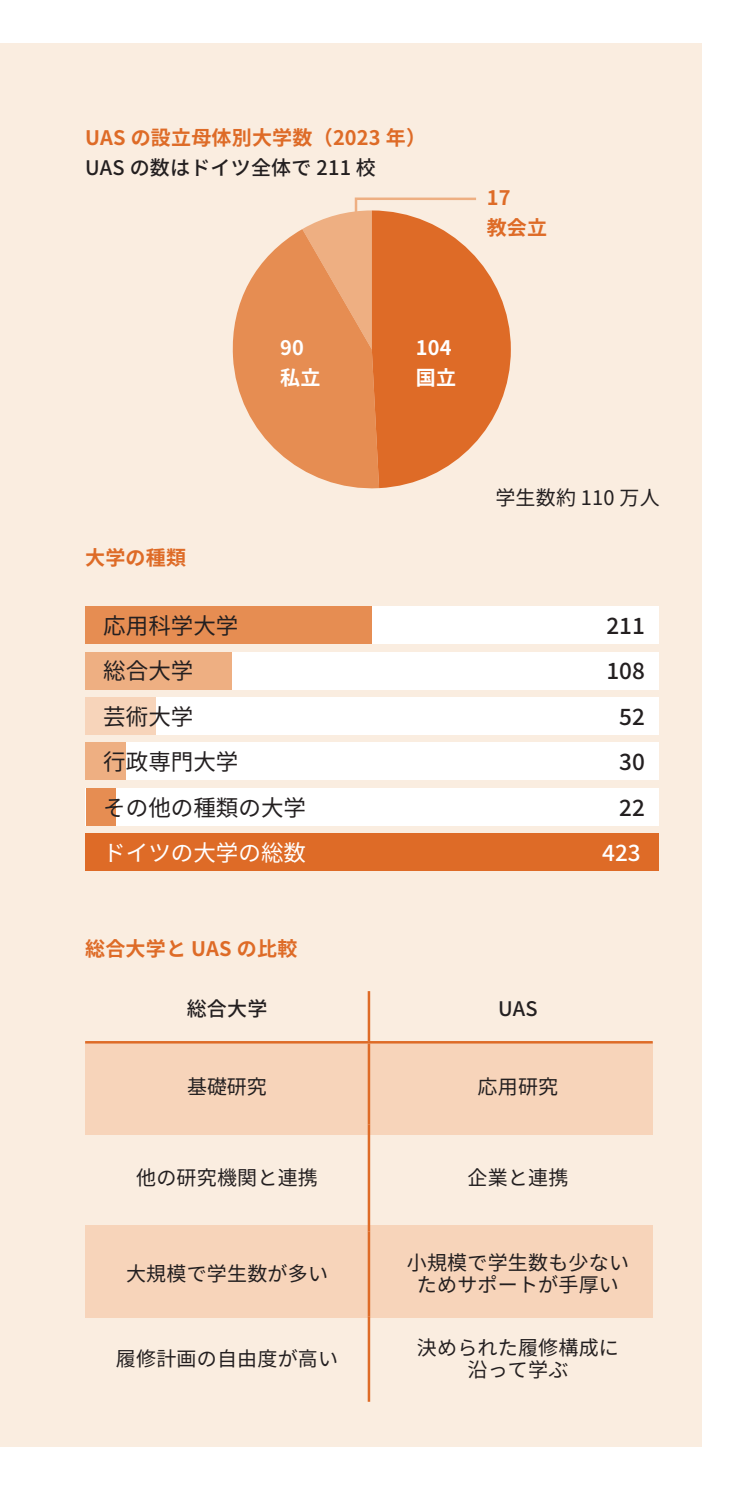
<style>
.page{position:relative;width:745px;height:1489px;background:#fff}
.page>*{position:absolute;margin:0;border:0;box-sizing:border-box;transform-origin:0 0}
.t1{font:22.5px "Source Han Sans JP";color:#231f20}
.t2{font:500 22.5px "Source Han Sans JP";color:#231f20}
.t3{font:22.5px "Source Han Sans JP";color:#fff}
.t4{font:500 22.5px "Source Han Sans JP";color:#fff}
.t5{font:20px/22.5px "Source Han Sans JP";letter-spacing:.01em;color:#231f20;text-align:center}
.t6{font:700 20px/30px "Source Han Sans JP";letter-spacing:.01em;color:#de6b27}
.t7{font:500 20px "Source Han Sans JP";letter-spacing:.01em;color:#231f20}
.t8{font:700 20px/30px "Source Han Sans JP";letter-spacing:.01em;color:#fff}
</style>
<div class="page">
<div style="left:0;top:43px;width:700px;height:1403px;background:#faede0"></div>
<div style="left:85px;top:788px;width:574px;height:37px;background:#fff"></div>
<div style="left:85px;top:606px;width:574px;height:37px;background:#fff"></div>
<div style="left:85px;top:652px;width:574px;height:37px;background:#fff"></div>
<div style="left:85px;top:697px;width:574px;height:37px;background:#fff"></div>
<div style="left:85px;top:742px;width:574px;height:38px;background:#fff"></div>
<div style="left:85px;top:1042px;width:567px;height:92px;background:#f7d4ba"></div>
<div style="left:85px;top:1225px;width:567px;height:92px;background:#f7d4ba"></div>
<hr style="left:85px;top:1040px;width:284px;height:3px;background:#de6b27">
<hr style="left:369px;top:1040px;width:283px;height:3px;background:#de6b27">
<hr style="left:367px;top:991px;width:3px;height:49px;background:#de6b27">
<hr style="left:367px;top:1043px;width:3px;height:81px;background:#de6b27">
<hr style="left:367px;top:1124px;width:3px;height:107px;background:#de6b27">
<hr style="left:367px;top:1231px;width:3px;height:85px;background:#de6b27">
<hr style="left:367px;top:1316px;width:3px;height:85px;background:#de6b27">
<div style="left:85px;top:833px;width:574px;height:37px;background:#de6b27"></div>
<div style="left:85px;top:788px;width:30px;height:37px;background:#e68d52"></div>
<div style="left:85px;top:742px;width:41px;height:38px;background:#eeaf82"></div>
<div style="left:85px;top:697px;width:71px;height:37px;background:#f7d4ba"></div>
<div style="left:85px;top:652px;width:147px;height:37px;background:#eeaf82"></div>
<div style="left:85px;top:606px;width:286px;height:37px;background:#e68d52"></div>
<svg style="left:232px;top:197px;width:278px;height:292px"></svg>
<p class="t6" style="left:85px;top:123px;width:342px">UAS の設立母体別大学数（2023 年）</p>
<p class="t7" style="left:85px;top:156px;width:292px">UAS の数はドイツ全体で 211 校</p>
<p class="t6" style="left:486px;top:183px;width:62px">17<br>教会立</p>
<p class="t8" style="left:280px;top:333px;width:42px">90私立</p>
<p class="t8" style="left:415px;top:333px;width:42px">104国立</p>
<p class="t5" style="left:495px;top:487px;width:166px">学生数約 110 万人</p>
<p class="t6" style="left:85px;top:543px;width:102px">大学の種類</p>
<p class="t1" style="left:103px;top:613px;width:136px">応用科学大学</p>
<p class="t2" style="left:606px;top:613px;width:40px">211</p>
<p class="t1" style="left:103px;top:658px;width:91px">総合大学</p>
<p class="t2" style="left:606px;top:658px;width:40px">108</p>
<p class="t1" style="left:103px;top:703px;width:91px">芸術大学</p>
<p class="t2" style="left:618px;top:703px;width:27px">52</p>
<p class="t1" style="left:103px;top:749px;width:136px">行政専門大学</p>
<p class="t2" style="left:618px;top:749px;width:27px">30</p>
<p class="t1" style="left:103px;top:794px;width:204px">その他の種類の大学</p>
<p class="t2" style="left:618px;top:794px;width:27px">22</p>
<p class="t3" style="left:103px;top:840px;width:204px">ドイツの大学の総数</p>
<p class="t4" style="left:602px;top:840px;width:40px">423</p>
<p class="t6" style="left:85px;top:933px;width:213px">総合大学と UAS の比較</p>
<p class="t7" style="left:186px;top:996px;width:82px">総合大学</p>
<p class="t7" style="left:498px;top:996px;width:41px">UAS</p>
<p class="t5" style="left:187px;top:1075px;width:81px">基礎研究</p>
<p class="t5" style="left:477px;top:1075px;width:82px">応用研究</p>
<p class="t5" style="left:136px;top:1166px;width:183px">他の研究機関と連携</p>
<p class="t5" style="left:467px;top:1166px;width:102px">企業と連携</p>
<p class="t5" style="left:126px;top:1262px;width:203px">大規模で学生数が多い</p>
<p class="t5" style="left:406px;top:1251px;width:224px">小規模で学生数も少ないためサポートが手厚い</p>
<p class="t5" style="left:116px;top:1347px;width:224px">履修計画の自由度が高い</p>
<p class="t5" style="left:416px;top:1336px;width:203px">決められた履修構成に沿って学ぶ</p>
</div>
